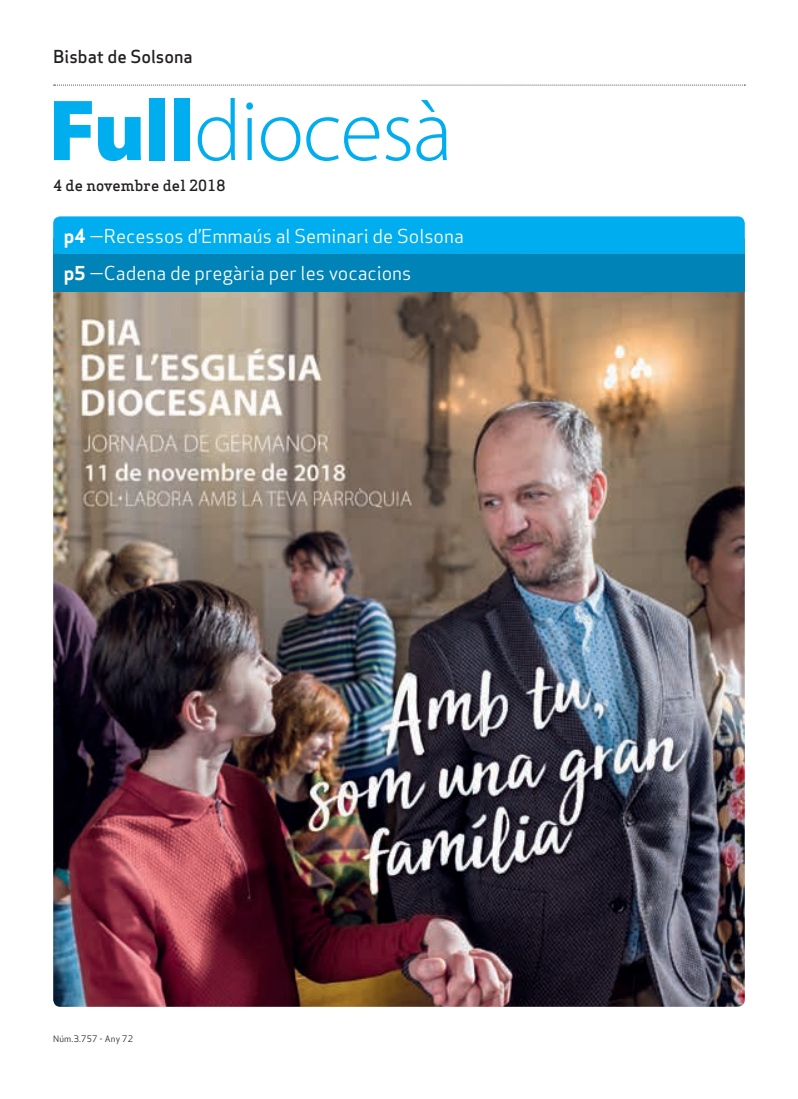
<style>
.page{position:relative;width:798px;height:1099px;background:#fff}
.page>*{position:absolute;margin:0;border:0;box-sizing:border-box;transform-origin:0 0}
.Titulars{font:300 87.5px "Myriad Pro";letter-spacing:-.015em;color:#00aeef}
.Destacat_Portada{font:18.75px "Apex Sans Book T";color:#fff}
.Capçalera{font:17.5px "Apex Sans Medium T";color:#231f20}
.Data{font:500 15px "Apex Serif";letter-spacing:.01em;color:#231f20}
.Titulars-2{font:8.75px "Apex Sans Book T";letter-spacing:.02em;color:#231f20}
.s1{font-weight:900}
.s2{font-family:"Apex Sans Bold T"}
</style>
<div class="page">
<img style="left:53px;top:291px;width:691px;height:715px">
<svg style="left:54px;top:85px;width:691px;height:1px"></svg>
<div style="left:53px;top:216px;width:691px;height:38px;background:#00aeef"></div>
<div style="left:53px;top:254px;width:691px;height:37px;background:#0083b6"></div>
<p class="Capçalera" style="left:53px;top:45px;width:141px">Bisbat de Solsona</p>
<p class="Titulars" style="left:49px;top:78px;width:405px"><span class="s1">Full</span>diocesà</p>
<p class="Data" style="left:53px;top:176px;width:174px">4 de novembre del 2018</p>
<p class="Destacat_Portada" style="left:64px;top:224px;width:401px"><span class="s2">p4</span> —Recessos d’Emmaús al Seminari de Solsona</p>
<p class="Destacat_Portada" style="left:64px;top:261px;width:349px"><span class="s2">p5</span> —Cadena de pregària per les vocacions</p>
<p class="Titulars-2" style="left:53px;top:1032px;width:81px">Núm.3.757 - Any 72</p>
</div>
